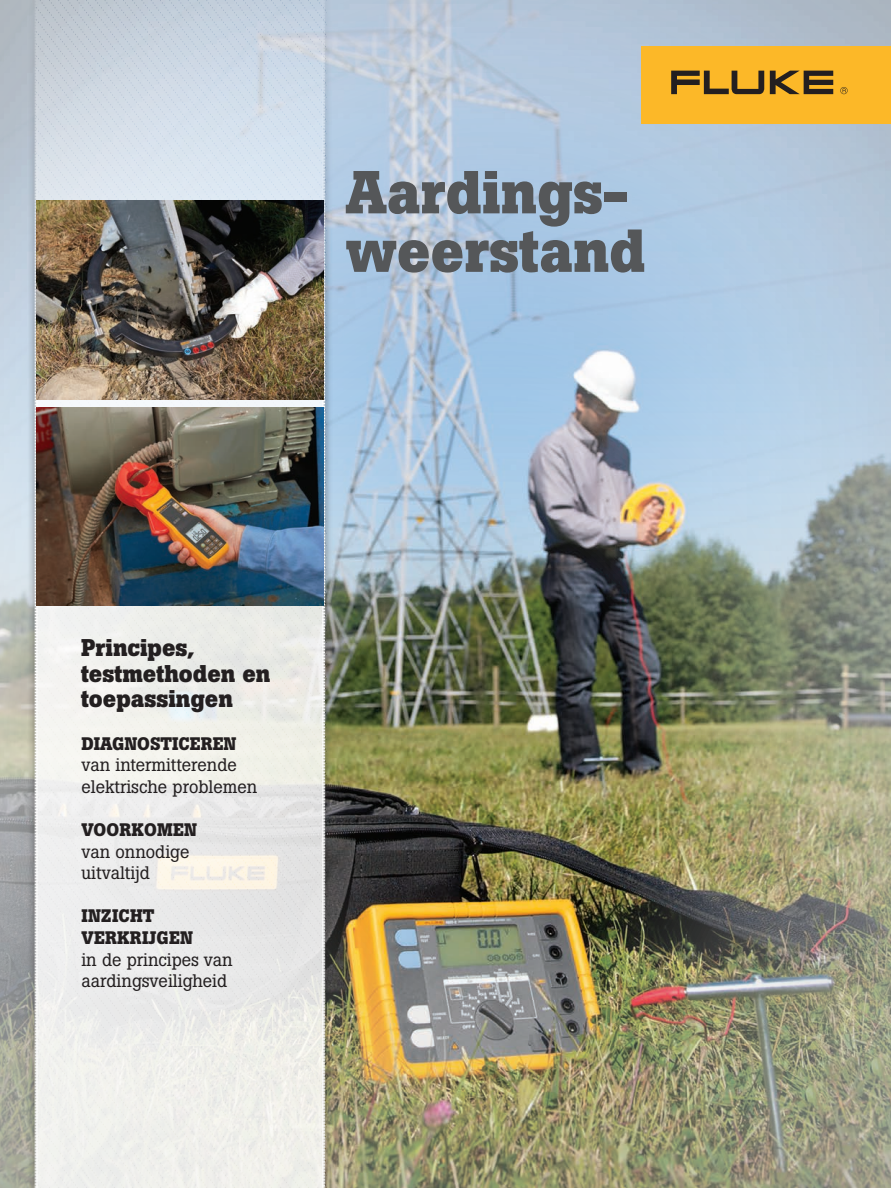
<style>
.page{position:relative;width:891px;height:1188px;background:#fff}
.page>*{position:absolute;margin:0;border:0;box-sizing:border-box;transform-origin:0 0}
.t1{font:700 60px/58.5px "Boton Pro";color:#555759}
.t2{font:700 24px/25.5px "Boton Pro";color:#231f20}
.t3{font:18px/21.6px "Boton Pro";color:#231f20}
.t4{font:700 18px/21.6px "Boton Pro";letter-spacing:.01em;color:#231f20}
</style>
<div class="page">
<img style="left:0;top:0;width:891px;height:1188px">
<div style="left:27px;top:0;width:306px;height:1188px;background:#231f20;opacity:.75"></div>
<svg style="left:37px;top:0;width:289px;height:1188px;background:#e4e7e8"></svg>
<div style="left:641px;top:46px;width:250px;height:78px;background:#fcb828"></div>
<svg style="left:770px;top:71px;width:63px;height:23px"></svg>
<svg style="left:671px;top:71px;width:93px;height:23px"></svg>
<svg style="left:840px;top:87px;width:8px;height:7px"></svg>
<img style="left:36px;top:201px;width:288px;height:198px">
<img style="left:36px;top:407px;width:288px;height:199px">
<h1 class="t1" style="left:346px;top:163px;width:301px">Aardings&shy;weerstand</h1>
<h2 class="t2" style="left:81px;top:635px;width:191px">Principes, testmethoden en toepassingen</h2>
<p class="t4" style="left:81px;top:732px;width:156px">DIAGNOSTICEREN</p>
<p class="t3" style="left:81px;top:754px;width:177px">van intermitterende elektrische problemen</p>
<p class="t4" style="left:82px;top:819px;width:117px">VOORKOMEN</p>
<p class="t3" style="left:81px;top:840px;width:109px">van onnodige uitvaltijd</p>
<p class="t4" style="left:82px;top:905px;width:113px">INZICHT<br>VERKRIJGEN</p>
<p class="t3" style="left:81px;top:948px;width:153px">in de principes van aardingsveiligheid</p>
</div>
